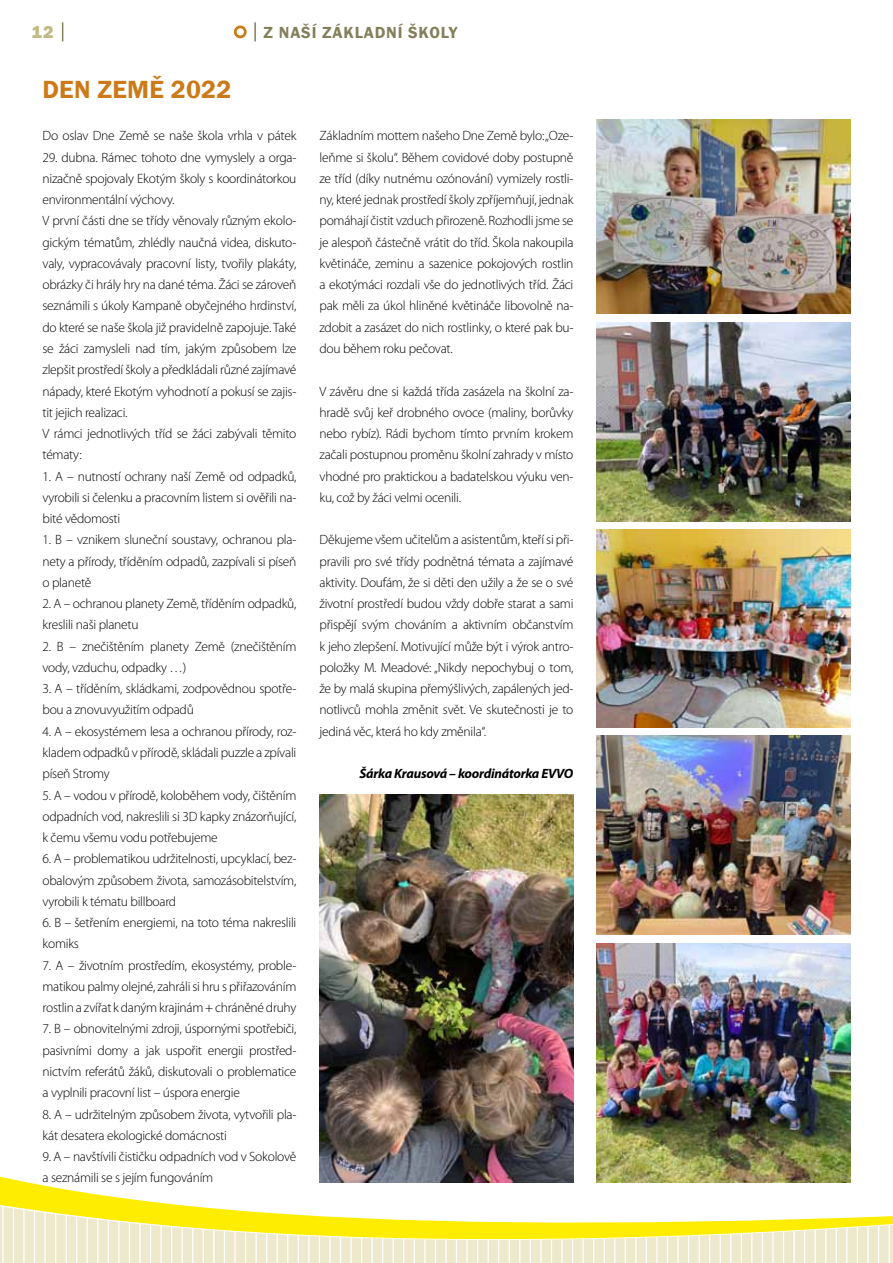
<style>
.page{position:relative;width:893px;height:1263px;background:#fff}
.page>*{position:absolute;margin:0;border:0;box-sizing:border-box;transform-origin:0 0}
.t1{font:600 25.5px "Franklin Gothic";letter-spacing:.01em;color:#cb7a17}
.t2{font:800 18px "Franklin Gothic";color:#c0ba84}
.t3{font:600 16.5px "Franklin Gothic";letter-spacing:.05em;color:#827f5a}
.t4{font:300 13.5px/21.3px "Myriad Pro";letter-spacing:-.02em;color:#000;text-align:justify}
.t5{font:italic 700 13.5px "Myriad Pro";letter-spacing:-.02em;color:#000}
</style>
<div class="page">
<svg style="left:0;top:1147px;width:893px;height:116px"></svg>
<svg style="left:62px;top:22px;width:1px;height:19px"></svg>
<svg style="left:254px;top:22px;width:2px;height:19px"></svg>
<div style="left:234px;top:26px;width:13px;height:12px;border:3px solid #cb7a17;border-radius:50%"></div>
<img style="left:596px;top:736px;width:254px;height:198px">
<img style="left:596px;top:530px;width:254px;height:197px">
<img style="left:596px;top:943px;width:254px;height:239px">
<img style="left:320px;top:794px;width:253px;height:388px">
<img style="left:596px;top:322px;width:254px;height:199px">
<img style="left:596px;top:119px;width:254px;height:195px">
<h2 class="t2" style="left:32px;top:20px;width:24px">12</h2>
<p class="t3" style="left:264px;top:22px;width:195px">Z NAŠÍ ZÁKLADNÍ ŠKOLY</p>
<h1 class="t1" style="left:43px;top:74px;width:190px">DEN ZEMĚ 2022</h1>
<p class="t4" style="left:43px;top:125px;width:255px">Do oslav Dne Země se naše škola vrhla v pátek</p>
<p class="t4" style="left:43px;top:147px;width:255px;text-align:left">29. dubna. Rámec tohoto dne vymyslely a orga&shy;nizačně spojovaly Ekotým školy s koordinátorkou environmentální výchovy.<br>V první části dne se třídy věnovaly různým ekolo&shy;gickým tématům, zhlédly naučná videa, diskuto&shy;valy, vypracovávaly pracovní listy, tvořily plakáty, obrázky či hrály hry na dané téma. Žáci se zároveň seznámili s úkoly Kampaně obyčejného hrdinství, do které se naše škola již pravidelně zapojuje. Také se žáci zamysleli nad tím, jakým způsobem lze zlepšit prostředí školy a předkládali různé zajímavé nápady, které Ekotým vyhodnotí a pokusí se zajis&shy;tit jejich realizaci.<br>V rámci jednotlivých tříd se žáci zabývali těmito tématy:</p>
<p class="t4" style="left:43px;top:466px;width:255px">1. A – nutností ochrany naší Země od odpadků, vyrobili si čelenku a pracovním listem si ověřili na&shy;bité vědomosti</p>
<p class="t4" style="left:43px;top:529px;width:255px">1. B – vznikem sluneční soustavy, ochranou pla&shy;nety a přírody, tříděním odpadů, zazpívali si píseň o planetě</p>
<p class="t4" style="left:43px;top:593px;width:255px">2. A – ochranou planety Země, tříděním odpadků, kreslili naši planetu</p>
<p class="t4" style="left:43px;top:636px;width:255px">2. B – znečištěním planety Země (znečištěním vody, vzduchu, odpadky …)</p>
<p class="t4" style="left:43px;top:678px;width:255px">3. A – tříděním, skládkami, zodpovědnou spotře&shy;bou a znovuvyužitím odpadů</p>
<p class="t4" style="left:43px;top:721px;width:255px">4. A – ekosystémem lesa a ochranou přírody, roz&shy;kladem odpadků v přírodě, skládali puzzle a zpívali píseň Stromy</p>
<p class="t4" style="left:43px;top:785px;width:255px">5. A – vodou v přírodě, koloběhem vody, čištěním odpadních vod, nakreslili si 3D kapky znázorňující, k čemu všemu vodu potřebujeme</p>
<p class="t4" style="left:43px;top:848px;width:255px">6. A – problematikou udržitelnosti, upcyklací, bez&shy;obalovým způsobem života, samozásobitelstvím, vyrobili k tématu billboard</p>
<p class="t4" style="left:43px;top:912px;width:255px">6. B – šetřením energiemi, na toto téma nakreslili komiks</p>
<p class="t4" style="left:43px;top:955px;width:255px">7. A – životním prostředím, ekosystémy, proble&shy;matikou palmy olejné, zahráli si hru s přiřazováním rostlin a zvířat k daným krajinám + chráněné druhy</p>
<p class="t4" style="left:43px;top:1018px;width:255px">7. B – obnovitelnými zdroji, úspornými spotřebiči, pasivními domy a jak uspořit energii prostřed&shy;nictvím referátů žáků, diskutovali o problematice a vyplnili pracovní list – úspora energie</p>
<p class="t4" style="left:43px;top:1103px;width:255px">8. A – udržitelným způsobem života, vytvořili pla&shy;kát desatera ekologické domácnosti</p>
<p class="t4" style="left:43px;top:1146px;width:255px">9. A – navštívili čističku odpadních vod v Sokolově a seznámili se s jejím fungováním</p>
<p class="t4" style="left:320px;top:125px;width:255px">Základním mottem našeho Dne Země bylo: „Oze&shy;leňme si školu“. Během covidové doby postupně ze tříd (díky nutnému ozónování) vymizely rostli&shy;ny, které jednak prostředí školy zpříjemňují, jednak pomáhají čistit vzduch přirozeně. Rozhodli jsme se je alespoň částečně vrátit do tříd. Škola nakoupila květináče, zeminu a sazenice pokojových rostlin a ekotýmáci rozdali vše do jednotlivých tříd. Žáci pak měli za úkol hliněné květináče libovolně na&shy;zdobit a zasázet do nich rostlinky, o které pak bu&shy;dou během roku pečovat.</p>
<p class="t4" style="left:320px;top:381px;width:255px">V závěru dne si každá třída zasázela na školní za&shy;hradě svůj keř drobného ovoce (maliny, borůvky nebo rybíz). Rádi bychom tímto prvním krokem začali postupnou proměnu školní zahrady v místo vhodné pro praktickou a badatelskou výuku ven&shy;ku, což by žáci velmi ocenili.</p>
<p class="t4" style="left:320px;top:529px;width:255px">Děkujeme všem učitelům a asistentům, kteří si při&shy;pravili pro své třídy podnětná témata a zajímavé aktivity. Doufám, že si děti den užily a že se o své životní prostředí budou vždy dobře starat a sami přispějí svým chováním a aktivním občanstvím k jeho zlepšení. Motivující může být i výrok antro&shy;položky M. Meadové: „Nikdy nepochybuj o tom, že by malá skupina přemýšlivých, zapálených jed&shy;notlivců mohla změnit svět. Ve skutečnosti je to jediná věc, která ho kdy změnila“.</p>
<p class="t5" style="left:359px;top:765px;width:215px">Šárka Krausová – koordinátorka EVVO</p>
</div>
